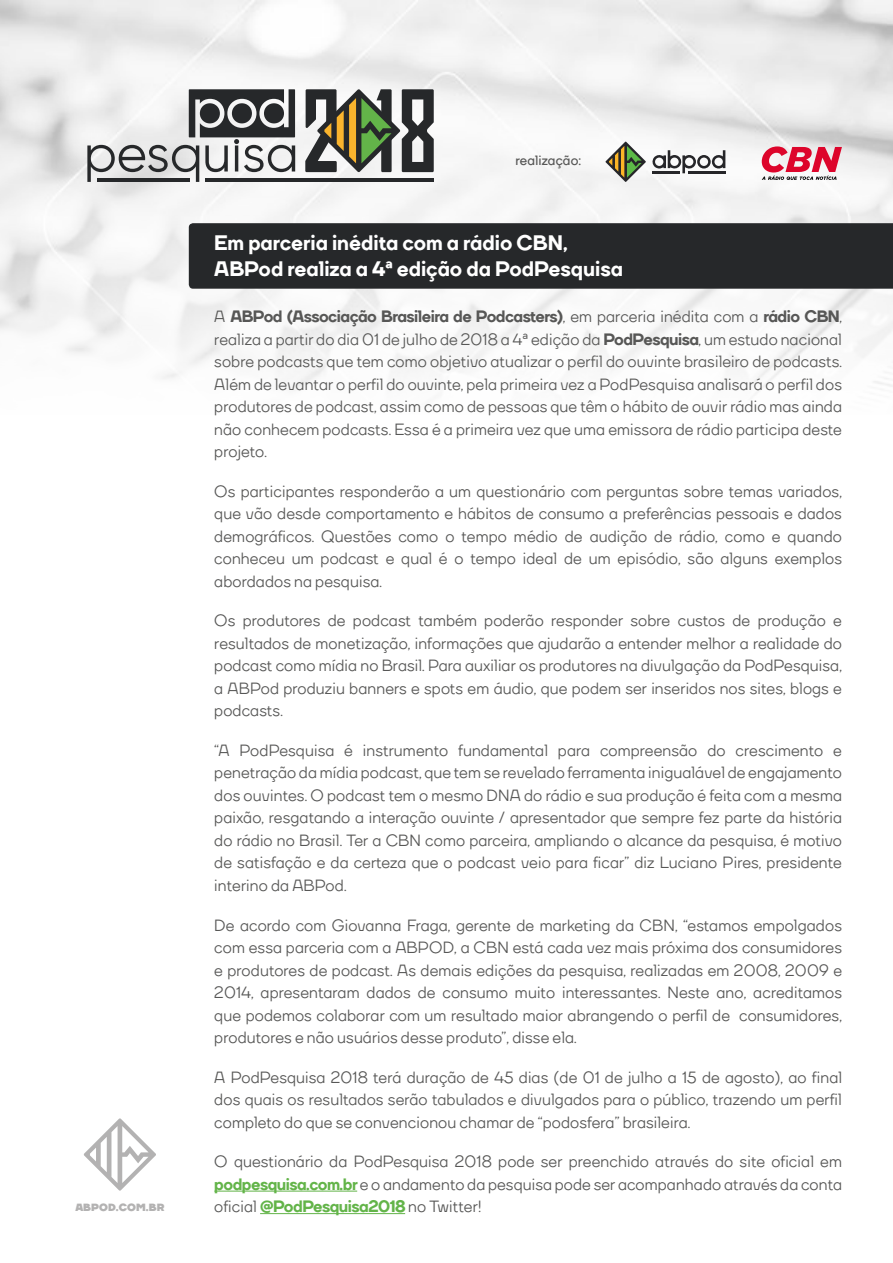
<style>
.page{position:relative;width:893px;height:1263px;background:#fff}
.page>*{position:absolute;margin:0;border:0;box-sizing:border-box;transform-origin:0 0}
.t1{font:800 21px/25.5px "TT Firs";color:#fff}
.t2{font:500 16.5px/22.5px "TT Firs";letter-spacing:.01em;color:#575756;text-align:justify}
.t3{font:700 13.5px "TT Firs";letter-spacing:.01em;color:#575756}
.t4{font:900 10.5px "TT Firs";letter-spacing:.01em;color:#b3b2b2}
.s1{font-weight:800}
.s2{font-weight:800;color:#63b449}
</style>
<div class="page">
<img style="left:0;top:0;width:893px;height:394px">
<hr style="left:214px;top:1191px;width:143px;height:1px;background:#63b449">
<hr style="left:260px;top:1213px;width:145px;height:1px;background:#63b449">
<div style="left:189px;top:223px;width:704px;height:66px;background:#26282a"></div>
<svg style="left:84px;top:1118px;width:72px;height:73px"></svg>
<svg style="left:762px;top:146px;width:80px;height:34px"></svg>
<svg style="left:652px;top:150px;width:73px;height:23px"></svg>
<hr style="left:652px;top:171px;width:28px;height:2px;background:#262629">
<hr style="left:688px;top:171px;width:37px;height:2px;background:#262629">
<svg style="left:605px;top:142px;width:41px;height:40px"></svg>
<svg style="left:609px;top:146px;width:33px;height:32px"></svg>
<svg style="left:305px;top:89px;width:129px;height:83px"></svg>
<svg style="left:87px;top:89px;width:208px;height:93px"></svg>
<hr style="left:205px;top:178px;width:229px;height:4px;background:#26282a">
<hr style="left:97px;top:178px;width:93px;height:4px;background:#26282a">
<p class="t4" style="left:75px;top:1200px;width:91px">ABPOD.COM.BR</p>
<p class="t3" style="left:515px;top:152px;width:67px">realização:</p>
<p class="t1" style="left:214px;top:231px;width:410px">Em parceria inédita com a rádio CBN,<br>ABPod realiza a 4ª edição da PodPesquisa</p>
<p class="t2" style="left:214px;top:305px;width:629px">A <span class="s1">ABPod (Associação Brasileira de Podcasters)</span>, em parceria inédita com a <span class="s1">rádio CBN</span>, realiza a partir do dia 01 de julho de 2018 a 4ª edição da <span class="s1">PodPesquisa</span>, um estudo nacional sobre podcasts que tem como objetivo atualizar o perfil do ouvinte brasileiro de podcasts.<br>Além de levantar o perfil do ouvinte, pela primeira vez a PodPesquisa analisará o perfil dos produtores de podcast, assim como de pessoas que têm o hábito de ouvir rádio mas ainda não conhecem podcasts. Essa é a primeira vez que uma emissora de rádio participa deste projeto.</p>
<p class="t2" style="left:214px;top:480px;width:629px">Os participantes responderão a um questionário com perguntas sobre temas variados, que vão desde comportamento e hábitos de consumo a preferências pessoais e dados demográficos. Questões como o tempo médio de audição de rádio, como e quando conheceu um podcast e qual é o tempo ideal de um episódio, são alguns exemplos abordados na pesquisa.</p>
<p class="t2" style="left:214px;top:609px;width:629px">Os produtores de podcast também poderão responder sobre custos de produção e resultados de monetização, informações que ajudarão a entender melhor a realidade do podcast como mídia no Brasil. Para auxiliar os produtores na divulgação da PodPesquisa, a ABPod produziu banners e spots em áudio, que podem ser inseridos nos sites, blogs e podcasts.</p>
<p class="t2" style="left:214px;top:739px;width:629px">“A PodPesquisa é instrumento fundamental para compreensão do crescimento e penetração da mídia podcast, que tem se revelado ferramenta inigualável de engajamento dos ouvintes. O podcast tem o mesmo DNA do rádio e sua produção é feita com a mesma paixão, resgatando a interação ouvinte / apresentador que sempre fez parte da história do rádio no Brasil. Ter a CBN como parceira, ampliando o alcance da pesquisa, é motivo de satisfação e da certeza que o podcast veio para ficar” diz Luciano Pires, presidente interino da ABPod.</p>
<p class="t2" style="left:214px;top:913px;width:629px">De acordo com Giovanna Fraga, gerente de marketing da CBN, “estamos empolgados com essa parceria com a ABPOD, a CBN está cada vez mais próxima dos consumidores e produtores de podcast. As demais edições da pesquisa, realizadas em 2008, 2009 e 2014, apresentaram dados de consumo muito interessantes. Neste ano, acreditamos que podemos colaborar com um resultado maior abrangendo o perfil de consumidores, produtores e não usuários desse produto”, disse ela.</p>
<p class="t2" style="left:214px;top:1065px;width:629px">A PodPesquisa 2018 terá duração de 45 dias (de 01 de julho a 15 de agosto), ao final dos quais os resultados serão tabulados e divulgados para o público, trazendo um perfil completo do que se convencionou chamar de “podosfera” brasileira.</p>
<p class="t2" style="left:214px;top:1150px;width:629px">O questionário da PodPesquisa 2018 pode ser preenchido através do site oficial em <span class="s2">podpesquisa.com.br</span> e o andamento da pesquisa pode ser acompanhado através da conta oficial <span class="s2">@PodPesquisa2018</span> no Twitter!</p>
</div>
